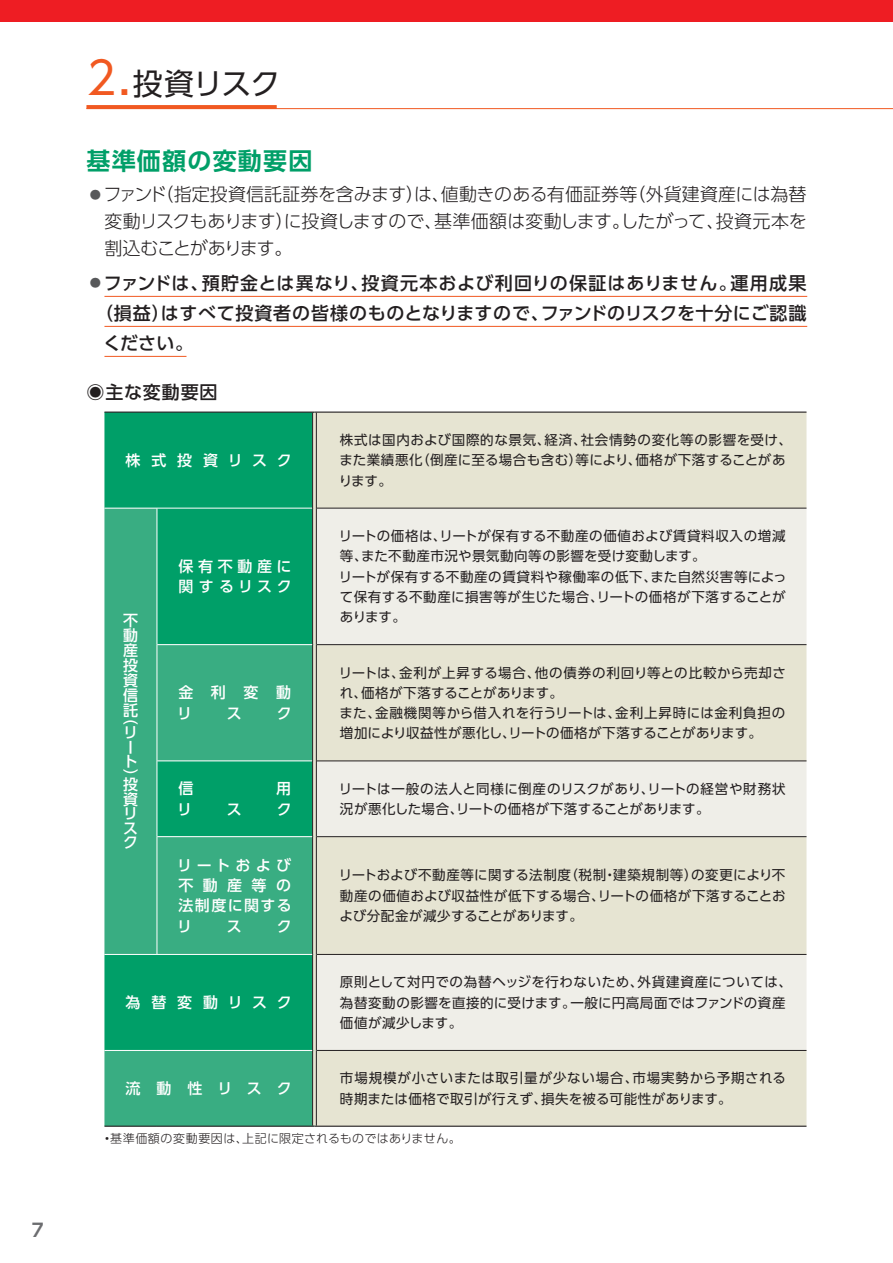
<style>
.page{position:relative;width:893px;height:1263px;background:#fff}
.page>*{position:absolute;margin:0;border:0;box-sizing:border-box;transform-origin:0 0}
.t1{font:30px "UD Shin Go Pro";letter-spacing:-.035em;color:#231f20}
.t2{font:700 24px "UD Shin Go Pro De";letter-spacing:.05em;color:#009f68}
.t3{font:300 18px/27px "UD Shin Go Pro";letter-spacing:-.03em;color:#231f20;text-align:justify}
.t4{font:500 18px "UD Shin Go Pro";letter-spacing:.04em;color:#231f20}
.t5{font:500 18px "UD Shin Go Pro";letter-spacing:.06em;color:#231f20}
.t6{font:700 18px "UD Shin Go Pro De";color:#6c6d70}
.t7{font:500 15px/15px "UD Shin Go Pro";letter-spacing:.62em;color:#fff}
.t8{font:500 15px "UD Shin Go Pro";letter-spacing:.69em;color:#fff}
.t9{font:500 15px/20.2px "UD Shin Go Pro";letter-spacing:.315em;color:#fff}
.t10{font:13.5px/20.2px "UD Shin Go Pro";letter-spacing:.04em;color:#231f20}
.t11{font:300 12px "UD Shin Go Pro";letter-spacing:.03em;color:#231f20}
.s1{font-size:45px;color:#f15921}
.s2{font-size:11.25px;color:#57585a}
.s3{font-weight:300;font-size:11.25px;color:#57585a}
.s4{font-weight:500}
</style>
<div class="page">
<div style="left:0;top:0;width:893px;height:21px;background:#ee1d23"></div>
<hr style="left:104px;top:296px;width:703px;height:1px;background:#f15921">
<hr style="left:104px;top:326px;width:703px;height:1px;background:#f15921">
<hr style="left:104px;top:356px;width:82px;height:1px;background:#f15921">
<div style="left:104px;top:413px;width:208px;height:95px;background:#009f68"></div>
<div style="left:317px;top:413px;width:489px;height:713px;background:#e6e4d2"></div>
<svg style="left:104px;top:509px;width:208px;height:617px;background:#22a777"></svg>
<svg style="left:317px;top:509px;width:489px;height:541px;background:#eae9de"></svg>
<svg style="left:313px;top:413px;width:3px;height:95px"></svg>
<svg style="left:313px;top:508px;width:3px;height:137px"></svg>
<svg style="left:313px;top:645px;width:3px;height:116px"></svg>
<svg style="left:313px;top:761px;width:3px;height:76px"></svg>
<svg style="left:313px;top:837px;width:3px;height:117px"></svg>
<svg style="left:313px;top:954px;width:3px;height:96px"></svg>
<svg style="left:313px;top:1050px;width:3px;height:76px"></svg>
<hr style="left:317px;top:508px;width:489px;height:1px;background:#231f20">
<hr style="left:317px;top:644px;width:489px;height:1px;background:#231f20">
<hr style="left:317px;top:760px;width:489px;height:1px;background:#231f20">
<hr style="left:317px;top:836px;width:489px;height:1px;background:#231f20">
<hr style="left:317px;top:954px;width:489px;height:1px;background:#231f20">
<hr style="left:317px;top:1050px;width:489px;height:1px;background:#231f20">
<hr style="left:157px;top:644px;width:155px;height:1px;background:#fff">
<hr style="left:157px;top:760px;width:155px;height:1px;background:#fff">
<hr style="left:157px;top:836px;width:155px;height:1px;background:#fff">
<hr style="left:104px;top:954px;width:53px;height:1px;background:#fff">
<hr style="left:157px;top:954px;width:155px;height:1px;background:#fff">
<hr style="left:104px;top:1050px;width:53px;height:1px;background:#fff">
<hr style="left:157px;top:1050px;width:155px;height:1px;background:#fff">
<hr style="left:157px;top:508px;width:1px;height:137px;background:#fff">
<hr style="left:157px;top:645px;width:1px;height:116px;background:#fff">
<hr style="left:157px;top:761px;width:1px;height:76px;background:#fff">
<hr style="left:157px;top:837px;width:1px;height:117px;background:#fff">
<hr style="left:104px;top:412px;width:53px;height:1px;background:#231f20">
<hr style="left:157px;top:412px;width:157px;height:1px;background:#231f20">
<hr style="left:314px;top:412px;width:492px;height:1px;background:#231f20">
<hr style="left:104px;top:1126px;width:53px;height:1px;background:#231f20">
<hr style="left:157px;top:1126px;width:157px;height:1px;background:#231f20">
<hr style="left:314px;top:1126px;width:492px;height:1px;background:#231f20">
<hr style="left:312px;top:413px;width:1px;height:95px;background:#231f20">
<hr style="left:316px;top:413px;width:1px;height:95px;background:#231f20">
<hr style="left:312px;top:508px;width:1px;height:137px;background:#231f20">
<hr style="left:316px;top:508px;width:1px;height:137px;background:#231f20">
<hr style="left:312px;top:645px;width:1px;height:116px;background:#231f20">
<hr style="left:316px;top:645px;width:1px;height:116px;background:#231f20">
<hr style="left:312px;top:761px;width:1px;height:76px;background:#231f20">
<hr style="left:316px;top:761px;width:1px;height:76px;background:#231f20">
<hr style="left:312px;top:837px;width:1px;height:117px;background:#231f20">
<hr style="left:316px;top:837px;width:1px;height:117px;background:#231f20">
<hr style="left:312px;top:954px;width:1px;height:96px;background:#231f20">
<hr style="left:316px;top:954px;width:1px;height:96px;background:#231f20">
<hr style="left:312px;top:1050px;width:1px;height:76px;background:#231f20">
<hr style="left:316px;top:1050px;width:1px;height:76px;background:#231f20">
<hr style="left:86px;top:108px;width:807px;height:1px;background:#f15921">
<svg style="left:86px;top:105px;width:191px;height:4px"></svg>
<h3 class="t6" style="left:32px;top:1215px;width:13px">7</h3>
<h1 class="t1" style="left:86px;top:59px;width:195px"><span class="s1">2.</span>投資リスク</h1>
<h2 class="t2" style="left:86px;top:141px;width:227px">基準価額の変動要因</h2>
<h3 class="t3" style="left:104px;top:180px;width:704px;text-indent:-15px"><span class="s2">●</span> ファンド（指定投資信託証券を含みます）は、値動きのある有価証券等（外貨建資産には為替変動リスクもあります）に投資しますので、基準価額は変動します。したがって、投資元本を割込むことがあります。</h3>
<h3 class="t5" style="left:90px;top:268px;width:718px"><span class="s3">●</span> ファンドは、預貯金とは異なり、投資元本および利回りの保証はありません。運用成果</h3>
<h3 class="t4" style="left:95px;top:298px;width:713px">（損益）はすべて投資者の皆様のものとなりますので、ファンドのリスクを十分にご認識</h3>
<h3 class="t4" style="left:103px;top:328px;width:92px">ください。</h3>
<h3 class="t4" style="left:86px;top:377px;width:133px">◉主な変動要因</h3>
<p class="t8" style="left:125px;top:448px;width:168px">株式投資リスク</p>
<p class="t7" style="left:123px;top:612px;width:16px;text-align:justify">不動産投資信託</p>
<p class="t7" style="left:123px;top:709px;width:16px">（リート）</p>
<p class="t7" style="left:123px;top:776px;width:16px">投資リスク</p>
<p class="t9" style="left:178px;top:556px;width:115px">保有不動産に関するリスク</p>
<p class="t7" style="left:177px;top:682px;width:116px;line-height:20.2px">金利変動リ</p>
<p class="t7" style="left:227px;top:705px;width:16px">ス</p>
<p class="t7" style="left:277px;top:705px;width:16px">ク</p>
<p class="t7" style="left:178px;top:781px;width:16px">信</p>
<p class="t7" style="left:276px;top:781px;width:16px">用</p>
<p class="t7" style="left:177px;top:801px;width:16px">リ</p>
<p class="t7" style="left:227px;top:801px;width:16px">ス</p>
<p class="t7" style="left:277px;top:801px;width:16px">ク</p>
<p class="t7" style="left:177px;top:855px;width:116px;line-height:20.2px;text-align:justify">リートおよび不動産等の法制度に関するリ</p>
<p class="t7" style="left:227px;top:918px;width:16px">ス</p>
<p class="t7" style="left:277px;top:918px;width:16px">ク</p>
<p class="t8" style="left:125px;top:990px;width:168px">為替変動リスク</p>
<p class="t10" style="left:339px;top:429px;width:455px">株式は国内および国際的な景気、経済、社会情勢の変化等の影響を受け、また業績悪化（倒産に至る場合も含む）等により、価格が下落することがあります。</p>
<p class="t10" style="left:339px;top:525px;width:449px">リートの価格は、リートが保有する不動産の価値および賃貸料収入の増減等、また不動産市況や景気動向等の影響を受け変動します。<br>リートが保有する不動産の賃貸料や稼働率の低下、また自然災害等によって保有する不動産に損害等が生じた場合、リートの価格が下落することがあります。</p>
<p class="t10" style="left:339px;top:662px;width:449px">リートは、金利が上昇する場合、他の債券の利回り等との比較から売却され、価格が下落することがあります。<br>また、金融機関等から借入れを行うリートは、金利上昇時には金利負担の増加により収益性が悪化し、リートの価格が下落することがあります。</p>
<p class="t10" style="left:339px;top:778px;width:448px">リートは一般の法人と同様に倒産のリスクがあり、リートの経営や財務状況が悪化した場合、リートの価格が下落することがあります。</p>
<p class="t10" style="left:339px;top:865px;width:448px;text-align:justify">リートおよび不動産等に関する法制度（税制・建築規制等）の変更により不動産の価値および収益性が低下する場合、リートの価格が下落することおよび分配金が減少することがあります。</p>
<p class="t10" style="left:340px;top:972px;width:454px">原則として対円での為替ヘッジを行わないため、外貨建資産については、為替変動の影響を直接的に受けます。一般に円高局面ではファンドの資産価値が減少します。</p>
<p class="t7" style="left:125px;top:1080px;width:168px">流動性リスク</p>
<p class="t10" style="left:340px;top:1068px;width:448px">市場規模が小さいまたは取引量が少ない場合、市場実勢から予期される時期または価格で取引が行えず、損失を被る可能性があります。</p>
<p class="t11" style="left:101px;top:1128px;width:361px"><span class="s4">・</span>基準価額の変動要因は、上記に限定されるものではありません。</p>
</div>
